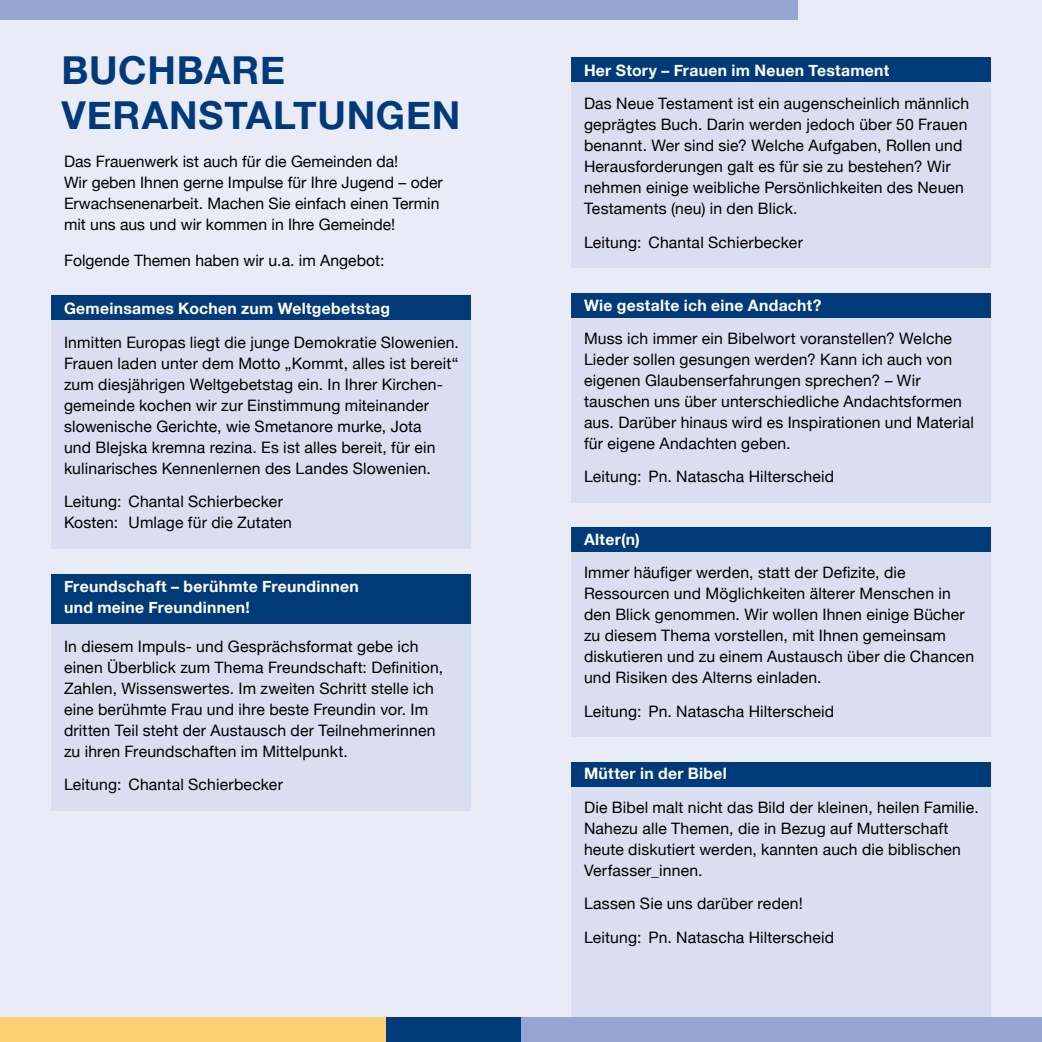
<style>
.page{position:relative;width:1042px;height:1042px;background:#e9ecf7}
.page>*{position:absolute;margin:0;border:0;box-sizing:border-box;transform-origin:0 0}
.t1{font:700 38.5px/45.5px "Helvetica Neue";letter-spacing:.02em;color:#003a79}
.t2{font:15.75px/21px "Helvetica Neue";letter-spacing:.01em;color:#000}
.t3{font:700 15.75px/21px "Helvetica Neue";letter-spacing:.02em;color:#fff}
</style>
<div class="page">
<div style="left:571px;top:774px;width:420px;height:268px;background:#d9def0"></div>
<div style="left:0;top:1017px;width:387px;height:25px;background:#fdd075"></div>
<div style="left:386px;top:1017px;width:135px;height:25px;background:#003a79"></div>
<div style="left:521px;top:1017px;width:521px;height:25px;background:#95a6d2"></div>
<div style="left:0;top:0;width:798px;height:20px;background:#95a6d2"></div>
<div style="left:52px;top:308px;width:419px;height:240px;background:#d9def0"></div>
<div style="left:52px;top:586px;width:419px;height:224px;background:#d9def0"></div>
<div style="left:52px;top:295px;width:419px;height:25px;background:#003a79"></div>
<div style="left:52px;top:573px;width:419px;height:50px;background:#003a79"></div>
<div style="left:571px;top:69px;width:420px;height:199px;background:#d9def0"></div>
<div style="left:571px;top:57px;width:420px;height:25px;background:#003a79"></div>
<div style="left:571px;top:305px;width:420px;height:197px;background:#d9def0"></div>
<div style="left:571px;top:539px;width:420px;height:198px;background:#d9def0"></div>
<div style="left:571px;top:293px;width:420px;height:25px;background:#003a79"></div>
<div style="left:571px;top:527px;width:420px;height:25px;background:#003a79"></div>
<div style="left:571px;top:761px;width:420px;height:25px;background:#003a79"></div>
<h1 class="t1" style="left:62px;top:48px;width:400px">BUCHBARE<br>VERANSTALTUNGEN</h1>
<p class="t2" style="left:64px;top:152px;width:380px">Das Frauenwerk ist auch für die Gemeinden da!<br>Wir geben Ihnen gerne Impulse für Ihre Jugend – oder Erwachsenenarbeit. Machen Sie einfach einen Termin mit uns aus und wir kommen in Ihre Gemeinde!</p>
<p class="t2" style="left:64px;top:251px;width:322px">Folgende Themen haben wir u.a. im Angebot:</p>
<p class="t3" style="left:64px;top:298px;width:327px">Gemeinsames Kochen zum Weltgebetstag</p>
<p class="t2" style="left:64px;top:332px;width:396px">Inmitten Europas liegt die junge Demokratie Slowenien.<br>Frauen laden unter dem Motto „Kommt, alles ist bereit“ zum diesjährigen Weltgebetstag ein. In Ihrer Kirchen&shy;gemeinde kochen wir zur Einstimmung miteinander slowenische Gerichte, wie Smetanore murke, Jota<br>und Blejska kremna rezina. Es ist alles bereit, für ein kulinarisches Kennenlernen des Landes Slowenien.</p>
<p class="t2" style="left:64px;top:492px;width:229px">Leitung: Chantal Schierbecker<br>Kosten: Umlage für die Zutaten</p>
<p class="t3" style="left:64px;top:577px;width:296px">Freundschaft – berühmte Freundinnen und meine Freundinnen!</p>
<p class="t2" style="left:64px;top:636px;width:381px">In diesem Impuls- und Gesprächsformat gebe ich einen Überblick zum Thema Freundschaft: Definition, Zahlen, Wissenswertes. Im zweiten Schritt stelle ich eine berühmte Frau und ihre beste Freundin vor. Im dritten Teil steht der Austausch der Teilnehmerinnen zu ihren Freundschaften im Mittelpunkt.</p>
<p class="t2" style="left:64px;top:775px;width:220px">Leitung: Chantal Schierbecker</p>
<p class="t3" style="left:584px;top:60px;width:307px">Her Story – Frauen im Neuen Testament</p>
<p class="t2" style="left:584px;top:94px;width:387px">Das Neue Testament ist ein augenscheinlich männlich geprägtes Buch. Darin werden jedoch über 50 Frauen benannt. Wer sind sie? Welche Aufgaben, Rollen und Herausforderungen galt es für sie zu bestehen? Wir nehmen einige weibliche Persönlichkeiten des Neuen Testaments (neu) in den Blick.</p>
<p class="t2" style="left:584px;top:232px;width:220px">Leitung: Chantal Schierbecker</p>
<p class="t3" style="left:584px;top:295px;width:239px">Wie gestalte ich eine Andacht?</p>
<p class="t2" style="left:584px;top:329px;width:391px">Muss ich immer ein Bibelwort voranstellen? Welche Lieder sollen gesungen werden? Kann ich auch von eigenen Glaubenserfahrungen sprechen? – Wir tauschen uns über unterschiedliche Andachtsformen aus. Darüber hinaus wird es Inspirationen und Material für eigene Andachten geben.</p>
<p class="t2" style="left:584px;top:467px;width:252px">Leitung: Pn. Natascha Hilterscheid</p>
<p class="t3" style="left:584px;top:529px;width:57px">Alter(n)</p>
<p class="t2" style="left:584px;top:563px;width:392px">Immer häufiger werden, statt der Defizite, die Ressourcen und Möglichkeiten älterer Menschen in den Blick genommen. Wir wollen Ihnen einige Bücher zu diesem Thema vorstellen, mit Ihnen gemeinsam diskutieren und zu einem Austausch über die Chancen und Risiken des Alterns einladen.</p>
<p class="t2" style="left:584px;top:701px;width:252px">Leitung: Pn. Natascha Hilterscheid</p>
<p class="t3" style="left:584px;top:764px;width:144px">Mütter in der Bibel</p>
<p class="t2" style="left:584px;top:797px;width:396px">Die Bibel malt nicht das Bild der kleinen, heilen Familie.<br>Nahezu alle Themen, die in Bezug auf Mutterschaft heute diskutiert werden, kannten auch die biblischen Verfasser_innen.</p>
<p class="t2" style="left:584px;top:888px;width:252px;line-height:33.4px">Lassen Sie uns darüber reden!<br>Leitung: Pn. Natascha Hilterscheid</p>
</div>
